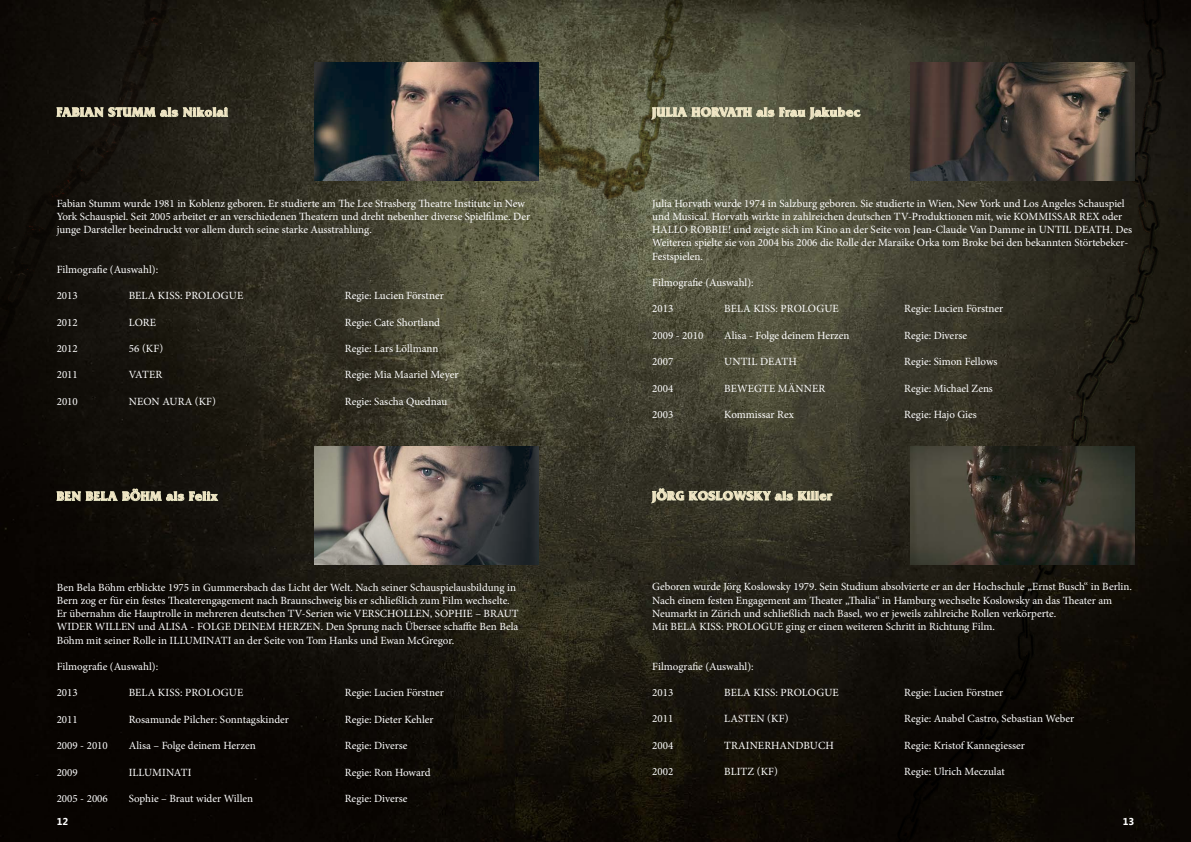
<style>
.page{position:relative;width:1191px;height:842px;background:#fff}
.page>*{position:absolute;margin:0;border:0;box-sizing:border-box;transform-origin:0 0}
.t1{font:700 13px "Friz Quadrata Std";letter-spacing:.04em;color:#f3e7c6}
.t2{font:11px/13.2px "Minion Pro";color:#fff}
.t3{font:700 10px "Segoe UI";color:#fff}
</style>
<div class="page">
<img style="left:0;top:0;width:873px;height:842px">
<svg style="left:0;top:0;width:277px;height:473px;fill:#17140e"></svg>
<img style="left:394px;top:0;width:306px;height:218px">
<img style="left:873px;top:0;width:318px;height:842px">
<svg style="left:56px;top:107px;width:172px;height:10px"></svg>
<svg style="left:56px;top:489px;width:162px;height:12px"></svg>
<svg style="left:651px;top:107px;width:209px;height:13px"></svg>
<svg style="left:651px;top:488px;width:181px;height:15px"></svg>
<img style="left:315px;top:62px;width:224px;height:118px">
<img style="left:315px;top:446px;width:223px;height:118px">
<img style="left:910px;top:446px;width:224px;height:118px">
<img style="left:910px;top:62px;width:224px;height:118px">
<p class="t1" style="left:57px;top:105px;width:173px">FABIAN STUMM als Nikolai</p>
<p class="t2" style="left:57px;top:197px;width:475px">Fabian Stumm wurde 1981 in Koblenz geboren. Er studierte am The Lee Strasberg Theatre Institute in New<br>York Schauspiel. Seit 2005 arbeitet er an verschiedenen Theatern und dreht nebenher diverse Spielfilme. Der junge Darsteller beeindruckt vor allem durch seine starke Ausstrahlung.</p>
<p class="t2" style="left:57px;top:263px;width:103px">Filmografie (Auswahl):</p>
<p class="t2" style="left:57px;top:289px;width:23px">2013</p>
<p class="t2" style="left:129px;top:289px;width:15px">Bela</p>
<p class="t2" style="left:158px;top:289px;width:42px">Kiss: Prologue</p>
<p class="t2" style="left:345px;top:289px;width:100px">Regie: Lucien Förstner</p>
<p class="t2" style="left:57px;top:316px;width:23px">2012</p>
<p class="t2" style="left:129px;top:316px;width:14px">Lore</p>
<p class="t2" style="left:345px;top:316px;width:97px">Regie: Cate Shortland</p>
<p class="t2" style="left:57px;top:342px;width:23px">2012</p>
<p class="t2" style="left:129px;top:342px;width:36px">56 (KF)</p>
<p class="t2" style="left:345px;top:342px;width:95px">Regie: Lars Löllmann</p>
<p class="t2" style="left:57px;top:368px;width:23px">2011</p>
<p class="t2" style="left:129px;top:368px;width:15px">Vater</p>
<p class="t2" style="left:345px;top:368px;width:115px">Regie: Mia Maariel Meyer</p>
<p class="t2" style="left:57px;top:395px;width:23px">2010</p>
<p class="t2" style="left:129px;top:395px;width:17px">Neon</p>
<p class="t2" style="left:162px;top:395px;width:16px">Aura</p>
<p class="t2" style="left:195px;top:395px;width:23px">(KF)</p>
<p class="t2" style="left:345px;top:395px;width:104px">Regie: Sascha Quednau</p>
<p class="t1" style="left:57px;top:489px;width:162px">BEN BELA BÖHM als Felix</p>
<p class="t2" style="left:57px;top:581px;width:463px">Ben Bela Böhm erblickte 1975 in Gummersbach das Licht der Welt. Nach seiner Schauspielausbildung in Bern zog er für ein festes Theaterengagement nach Braunschweig bis er schließlich zum Film wechselte.<br>Er übernahm die Hauptrolle in mehreren deutschen TV-Serien wie VERSCHOLLEN, SOPHIE – BRAUT WIDER WILLEN und ALISA - FOLGE DEINEM HERZEN. Den Sprung nach Übersee schaffte Ben Bela Böhm mit seiner Rolle in ILLUMINATI an der Seite von Tom Hanks und Ewan McGregor.</p>
<p class="t2" style="left:57px;top:660px;width:103px">Filmografie (Auswahl):</p>
<p class="t2" style="left:57px;top:686px;width:23px">2013</p>
<p class="t2" style="left:129px;top:686px;width:15px">Bela</p>
<p class="t2" style="left:158px;top:686px;width:42px">Kiss: Prologue</p>
<p class="t2" style="left:345px;top:686px;width:100px">Regie: Lucien Förstner</p>
<p class="t2" style="left:57px;top:713px;width:23px">2011</p>
<p class="t2" style="left:129px;top:713px;width:162px">Rosamunde Pilcher: Sonntagskinder</p>
<p class="t2" style="left:345px;top:713px;width:90px">Regie: Dieter Kehler</p>
<p class="t2" style="left:57px;top:739px;width:53px">2009 - 2010</p>
<p class="t2" style="left:129px;top:739px;width:128px">Alisa – Folge deinem Herzen</p>
<p class="t2" style="left:345px;top:739px;width:64px">Regie: Diverse</p>
<p class="t2" style="left:57px;top:766px;width:23px">2009</p>
<p class="t2" style="left:129px;top:766px;width:12px">Illuminati</p>
<p class="t2" style="left:345px;top:766px;width:87px">Regie: Ron Howard</p>
<p class="t2" style="left:57px;top:792px;width:53px">2005 - 2006</p>
<p class="t2" style="left:129px;top:792px;width:126px">Sophie – Braut wider Willen</p>
<p class="t2" style="left:345px;top:792px;width:64px">Regie: Diverse</p>
<p class="t1" style="left:652px;top:105px;width:209px">JULIA HORVATH als Frau Jakubec</p>
<p class="t2" style="left:652px;top:197px;width:481px">Julia Horvath wurde 1974 in Salzburg geboren. Sie studierte in Wien, New York und Los Angeles Schauspiel und Musical. Horvath wirkte in zahlreichen deutschen TV-Produktionen mit, wie KOMMISSAR REX oder HALLO ROBBIE! und zeigte sich im Kino an der Seite von Jean-Claude Van Damme in UNTIL DEATH. Des Weiteren spielte sie von 2004 bis 2006 die Rolle der Maraike Orka tom Broke bei den bekannten Störtebeker-Festspielen.</p>
<p class="t2" style="left:652px;top:276px;width:103px">Filmografie (Auswahl):</p>
<p class="t2" style="left:652px;top:302px;width:23px">2013</p>
<p class="t2" style="left:724px;top:302px;width:15px">Bela</p>
<p class="t2" style="left:753px;top:302px;width:42px">Kiss: Prologue</p>
<p class="t2" style="left:904px;top:302px;width:100px">Regie: Lucien Förstner</p>
<p class="t2" style="left:652px;top:329px;width:53px">2009 - 2010</p>
<p class="t2" style="left:724px;top:329px;width:127px">Alisa - Folge deinem Herzen</p>
<p class="t2" style="left:904px;top:329px;width:64px">Regie: Diverse</p>
<p class="t2" style="left:652px;top:355px;width:23px">2007</p>
<p class="t2" style="left:724px;top:355px;width:16px">Until</p>
<p class="t2" style="left:760px;top:355px;width:17px">Death</p>
<p class="t2" style="left:904px;top:355px;width:95px">Regie: Simon Fellows</p>
<p class="t2" style="left:652px;top:382px;width:23px">2004</p>
<p class="t2" style="left:724px;top:382px;width:15px">Bewegte</p>
<p class="t2" style="left:778px;top:382px;width:19px">Männer</p>
<p class="t2" style="left:904px;top:382px;width:90px">Regie: Michael Zens</p>
<p class="t2" style="left:652px;top:408px;width:23px">2003</p>
<p class="t2" style="left:724px;top:408px;width:71px">Kommissar Rex</p>
<p class="t2" style="left:904px;top:408px;width:74px">Regie: Hajo Gies</p>
<p class="t1" style="left:652px;top:489px;width:181px">JÖRG KOSLOWSKY als Killer</p>
<p class="t2" style="left:652px;top:580px;width:481px">Geboren wurde Jörg Koslowsky 1979. Sein Studium absolvierte er an der Hochschule „Ernst Busch“ in Berlin.<br>Nach einem festen Engagement am Theater „Thalia“ in Hamburg wechselte Koslowsky an das Theater am Neumarkt in Zürich und schließlich nach Basel, wo er jeweils zahlreiche Rollen verkörperte.<br>Mit BELA KISS: PROLOGUE ging er einen weiteren Schritt in Richtung Film.</p>
<p class="t2" style="left:652px;top:660px;width:103px">Filmografie (Auswahl):</p>
<p class="t2" style="left:652px;top:686px;width:23px">2013</p>
<p class="t2" style="left:724px;top:686px;width:15px">Bela</p>
<p class="t2" style="left:753px;top:686px;width:42px">Kiss: Prologue</p>
<p class="t2" style="left:904px;top:686px;width:100px">Regie: Lucien Förstner</p>
<p class="t2" style="left:652px;top:712px;width:23px">2011</p>
<p class="t2" style="left:724px;top:712px;width:14px">Lasten</p>
<p class="t2" style="left:767px;top:712px;width:23px">(KF)</p>
<p class="t2" style="left:904px;top:712px;width:171px">Regie: Anabel Castro, Sebastian Weber</p>
<p class="t2" style="left:652px;top:739px;width:23px">2004</p>
<p class="t2" style="left:724px;top:739px;width:16px">Trainerhandbuch</p>
<p class="t2" style="left:904px;top:739px;width:122px">Regie: Kristof Kannegiesser</p>
<p class="t2" style="left:652px;top:765px;width:23px">2002</p>
<p class="t2" style="left:724px;top:765px;width:14px">Blitz</p>
<p class="t2" style="left:757px;top:765px;width:23px">(KF)</p>
<p class="t2" style="left:904px;top:765px;width:102px">Regie: Ulrich Meczulat</p>
<p class="t3" style="left:57px;top:814px;width:13px">12</p>
<p class="t3" style="left:1122px;top:814px;width:13px">13</p>
</div>
